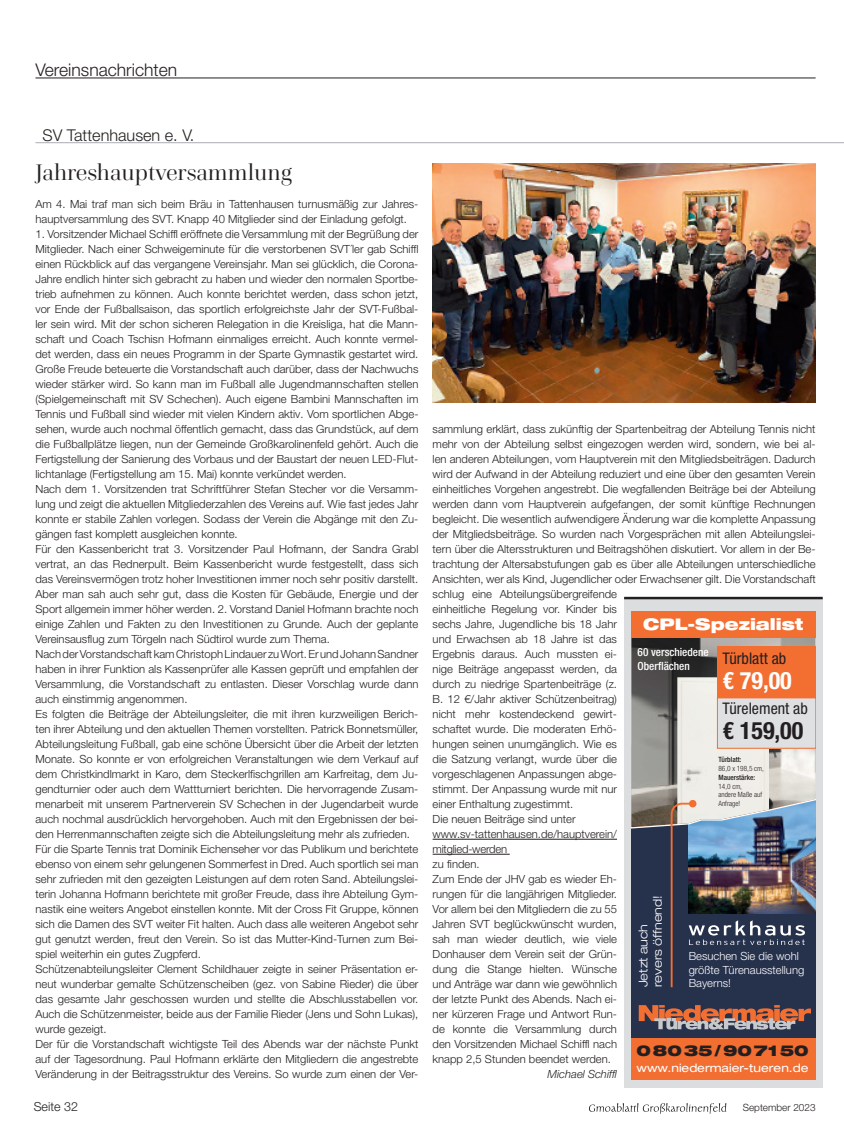
<style>
.page{position:relative;width:844px;height:1134px;background:#fff}
.page>*{position:absolute;margin:0;border:0;box-sizing:border-box;transform-origin:0 0}
.t1{font:700 condensed 24px "Helvetica Neue LT Std";color:#231f20}
.t2{font:700 condensed 24px "Helvetica Neue LT Std";color:#fff}
.t3{font:22.5px "Cardillac";color:#231f20}
.t4{font:300 17.5px "Helvetica Neue LT Pro";color:#231f20}
.t5{font:300 16.25px "Helvetica Neue LT Pro";color:#231f20}
.t6{font:condensed 16px "Helvetica Neue LT Std";color:#231f20}
.t7{font:900 expanded 16px "Helvetica Neue LT Std";color:#fff}
.t8{font:900 expanded 15px "Helvetica Neue LT Std";color:#231f20}
.t9{font:300 12.5px "Helvetica Neue LT Pro";color:#231f20}
.t10{font:300 expanded 12.12px/14.5px "Helvetica Neue LT Std";color:#fff}
.t11{font:expanded 11.62px "Helvetica Neue LT Std";color:#fff}
.t12{font:300 11.25px/15px "Helvetica Neue LT Pro";color:#231f20}
.t13{font:300 11.25px/13.5px "Helvetica Neue LT Std";color:#fff}
.t14{font:500 condensed 11.25px/13.5px "Helvetica Neue LT Std";color:#fff}
.t15{font:italic 300 11.25px "Helvetica Neue LT Pro";color:#231f20}
.t16{font:300 10px "Helvetica Neue LT Pro";color:#231f20}
.t17{font:300 condensed 7.25px/8.8px "Helvetica Neue LT Std";color:#231f20}
.t18{font:500 condensed 7.25px "Helvetica Neue LT Std";color:#231f20}
</style>
<div class="page">
<div style="left:624px;top:598px;width:198px;height:489px;background:#dcdddf"></div>
<hr style="left:624px;top:597px;width:198px;height:2px;background:#231f20">
<div style="left:631px;top:1038px;width:184px;height:41px;background:#f36e31"></div>
<div style="left:631px;top:745px;width:184px;height:293px;background:#26314c"></div>
<img style="left:804px;top:829px;width:11px;height:85px">
<svg style="left:631px;top:637px;width:184px;height:192px;background:#84817e"></svg>
<svg style="left:638px;top:1005px;width:172px;height:25px"></svg>
<div style="left:631px;top:611px;width:184px;height:26px;background:#f36e31"></div>
<div style="left:677px;top:677px;width:91px;height:125px;background:#f0eee9"></div>
<img style="left:669px;top:802px;width:135px;height:186px">
<div style="left:688px;top:800px;width:8px;height:7px;background:#f36e31;border-radius:50%"></div>
<div style="left:716px;top:646px;width:99px;height:51px;background:#f36e31"></div>
<div style="left:717px;top:698px;width:98px;height:50px;background:#dfe0e2"></div>
<div style="left:716px;top:697px;width:99px;height:52px;border:1px solid #f36e31"></div>
<hr style="left:35px;top:78px;width:780px;height:1px;background:#231f20">
<svg style="left:589px;top:1103px;width:137px;height:11px"></svg>
<hr style="left:35px;top:142px;width:808px;height:1px;background:#bcbdc0">
<hr style="left:432px;top:839px;width:185px;height:1px;background:#231f20">
<hr style="left:432px;top:854px;width:77px;height:1px;background:#231f20">
<img style="left:432px;top:163px;width:383px;height:239px">
<h3 class="t4" style="left:35px;top:59px;width:143px">Vereinsnachrichten</h3>
<h3 class="t5" style="left:43px;top:125px;width:153px">SV Tattenhausen e. V.</h3>
<h2 class="t3" style="left:35px;top:158px;width:258px">Jahreshauptversammlung</h2>
<p class="t12" style="left:35px;top:196px;width:384px">Am 4. Mai traf man sich beim Bräu in Tattenhausen turnusmäßig zur Jahres&shy;hauptversammlung des SVT. Knapp 40 Mitglieder sind der Einladung gefolgt.</p>
<p class="t12" style="left:35px;top:226px;width:384px">1. Vorsitzender Michael Schiffl eröffnete die Versammlung mit der Begrüßung der Mitglieder. Nach einer Schweigeminute für die verstorbenen SVT´ler gab Schiffl einen Rückblick auf das vergangene Vereinsjahr. Man sei glücklich, die Corona-Jahre endlich hinter sich gebracht zu haben und wieder den normalen Sportbe&shy;trieb aufnehmen zu können. Auch konnte berichtet werden, dass schon jetzt, vor Ende der Fußballsaison, das sportlich erfolgreichste Jahr der SVT-Fußbal&shy;ler sein wird. Mit der schon sicheren Relegation in die Kreisliga, hat die Mann&shy;schaft und Coach Tschisn Hofmann einmaliges erreicht. Auch konnte vermel&shy;det werden, dass ein neues Programm in der Sparte Gymnastik gestartet wird.<br>Große Freude beteuerte die Vorstandschaft auch darüber, dass der Nachwuchs wieder stärker wird. So kann man im Fußball alle Jugendmannschaften stellen (Spielgemeinschaft mit SV Schechen). Auch eigene Bambini Mannschaften im Tennis und Fußball sind wieder mit vielen Kindern aktiv. Vom sportlichen Abge&shy;sehen, wurde auch nochmal öffentlich gemacht, dass das Grundstück, auf dem die Fußballplätze liegen, nun der Gemeinde Großkarolinenfeld gehört. Auch die Fertigstellung der Sanierung des Vorbaus und der Baustart der neuen LED-Flut&shy;lichtanlage (Fertigstellung am 15. Mai) konnte verkündet werden.<br>Nach dem 1. Vorsitzenden trat Schriftführer Stefan Stecher vor die Versamm&shy;lung und zeigt die aktuellen Mitgliederzahlen des Vereins auf. Wie fast jedes Jahr konnte er stabile Zahlen vorlegen. Sodass der Verein die Abgänge mit den Zu&shy;gängen fast komplett ausgleichen konnte.<br>Für den Kassenbericht trat 3. Vorsitzender Paul Hofmann, der Sandra Grabl vertrat, an das Rednerpult. Beim Kassenbericht wurde festgestellt, dass sich das Vereinsvermögen trotz hoher Investitionen immer noch sehr positiv darstellt.<br>Aber man sah auch sehr gut, dass die Kosten für Gebäude, Energie und der Sport allgemein immer höher werden. 2. Vorstand Daniel Hofmann brachte noch einige Zahlen und Fakten zu den Investitionen zu Grunde. Auch der geplante Vereinsausflug zum Törgeln nach Südtirol wurde zum Thema.<br>Nach der Vorstandschaft kam Christoph Lindauer zu Wort. Er und Johann Sandner haben in ihrer Funktion als Kassenprüfer alle Kassen geprüft und empfahlen der Versammlung, die Vorstandschaft zu entlasten. Dieser Vorschlag wurde dann auch einstimmig angenommen.<br>Es folgten die Beiträge der Abteilungsleiter, die mit ihren kurzweiligen Berich&shy;ten ihrer Abteilung und den aktuellen Themen vorstellten. Patrick Bonnetsmüller, Abteilungsleitung Fußball, gab eine schöne Übersicht über die Arbeit der letzten Monate. So konnte er von erfolgreichen Veranstaltungen wie dem Verkauf auf dem Christkindlmarkt in Karo, dem Steckerlfischgrillen am Karfreitag, dem Ju&shy;gendturnier oder auch dem Wattturniert berichten. Die hervorragende Zusam&shy;menarbeit mit unserem Partnerverein SV Schechen in der Jugendarbeit wurde auch nochmal ausdrücklich hervorgehoben. Auch mit den Ergebnissen der bei&shy;den Herrenmannschaften zeigte sich die Abteilungsleitung mehr als zufrieden.<br>Für die Sparte Tennis trat Dominik Eichenseher vor das Publikum und berichtete ebenso von einem sehr gelungenen Sommerfest in Dred. Auch sportlich sei man sehr zufrieden mit den gezeigten Leistungen auf dem roten Sand. Abteilungslei&shy;terin Johanna Hofmann berichtete mit großer Freude, dass ihre Abteilung Gym&shy;nastik eine weiters Angebot einstellen konnte. Mit der Cross Fit Gruppe, können sich die Damen des SVT weiter Fit halten. Auch dass alle weiteren Angebot sehr gut genutzt werden, freut den Verein. So ist das Mutter-Kind-Turnen zum Bei&shy;spiel weiterhin ein gutes Zugpferd.<br>Schützenabteilungsleiter Clement Schildhauer zeigte in seiner Präsentation er&shy;neut wunderbar gemalte Schützenscheiben (gez. von Sabine Rieder) die über das gesamte Jahr geschossen wurden und stellte die Abschlusstabellen vor.<br>Auch die Schützenmeister, beide aus der Familie Rieder (Jens und Sohn Lukas), wurde gezeigt.<br>Der für die Vorstandschaft wichtigste Teil des Abends war der nächste Punkt auf der Tagesordnung. Paul Hofmann erklärte den Mitgliedern die angestrebte Veränderung in der Beitragsstruktur des Vereins. So wurde zum einen der Ver-</p>
<p class="t12" style="left:432px;top:421px;width:384px">sammlung erklärt, dass zukünftig der Spartenbeitrag der Abteilung Tennis nicht mehr von der Abteilung selbst eingezogen werden wird, sondern, wie bei al&shy;len anderen Abteilungen, vom Hauptverein mit den Mitgliedsbeiträgen. Dadurch wird der Aufwand in der Abteilung reduziert und eine über den gesamten Verein einheitliches Vorgehen angestrebt. Die wegfallenden Beiträge bei der Abteilung werden dann vom Hauptverein aufgefangen, der somit künftige Rechnungen begleicht. Die wesentlich aufwendigere Änderung war die komplette Anpassung der Mitgliedsbeiträge. So wurden nach Vorgesprächen mit allen Abteilungslei&shy;tern über die Altersstrukturen und Beitragshöhen diskutiert. Vor allem in der Be&shy;trachtung der Altersabstufungen gab es über alle Abteilungen unterschiedliche Ansichten, wer als Kind, Jugendlicher oder Erwachsener gilt. Die Vorstandschaft schlug eine Abteilungsübergreifende<br>einheitliche Regelung vor. Kinder bis<br>sechs Jahre, Jugendliche bis 18 Jahr<br>und Erwachsen ab 18 Jahre ist das<br>Ergebnis daraus. Auch mussten ei-<br>nige Beiträge angepasst werden, da<br>durch zu niedrige Spartenbeiträge (z.<br>B. 12 €/Jahr aktiver Schützenbeitrag)<br>nicht mehr kostendeckend gewirt-<br>schaftet wurde. Die moderaten Erhö-<br>hungen seinen unumgänglich. Wie es<br>die Satzung verlangt, wurde über die<br>vorgeschlagenen Anpassungen abge-<br>stimmt. Der Anpassung wurde mit nur<br>einer Enthaltung zugestimmt.<br>Die neuen Beiträge sind unter<br>www.sv-tattenhausen.de/hauptverein/<br>mitglied-werden<br>zu finden.<br>Zum Ende der JHV gab es wieder Eh-<br>rungen für die langjährigen Mitglieder.<br>Vor allem bei den Mitgliedern die zu 55<br>Jahren SVT beglückwünscht wurden,<br>sah man wieder deutlich, wie viele<br>Donhauser dem Verein seit der Grün-<br>dung die Stange hielten. Wünsche<br>und Anträge war dann wie gewöhnlich<br>der letzte Punkt des Abends. Nach ei-<br>ner kürzeren Frage und Antwort Run-<br>de konnte die Versammlung durch<br>den Vorsitzenden Michael Schiffl nach<br>knapp 2,5 Stunden beendet werden.</p>
<p class="t15" style="left:547px;top:1067px;width:71px">Michael Schiffl</p>
<h3 class="t7" style="left:643px;top:614px;width:162px">CPL-Spezialist</h3>
<p class="t14" style="left:637px;top:645px;width:73px">60 verschiedene<br>Oberflächen</p>
<h3 class="t6" style="left:722px;top:649px;width:65px">Türblatt ab</h3>
<h1 class="t2" style="left:722px;top:666px;width:71px">€ 79,00</h1>
<h3 class="t6" style="left:722px;top:699px;width:87px">Türelement ab</h3>
<h1 class="t1" style="left:722px;top:716px;width:82px">€ 159,00</h1>
<p class="t18" style="left:718px;top:755px;width:25px">Türblatt:</p>
<p class="t17" style="left:718px;top:764px;width:47px">86,0 x 198,5 cm,</p>
<p class="t18" style="left:718px;top:773px;width:38px">Mauerstärke:</p>
<p class="t17" style="left:718px;top:781px;width:45px">14,0 cm,<br>andere Maße auf<br>Anfrage!</p>
<p class="t10" style="left:635px;top:987px;width:94px;rotate:-90deg">Jetzt auch revers öffnend!</p>
<p class="t13" style="left:688px;top:949px;width:117px">Besuchen Sie die wohl größte Türenausstellung<br>Bayerns!</p>
<h3 class="t8" style="left:636px;top:1041px;width:174px">08035/907150</h3>
<p class="t11" style="left:636px;top:1061px;width:173px">www.niedermaier-tueren.de</p>
<p class="t9" style="left:34px;top:1099px;width:46px">Seite 32</p>
<p class="t16" style="left:742px;top:1102px;width:74px">September 2023</p>
</div>
